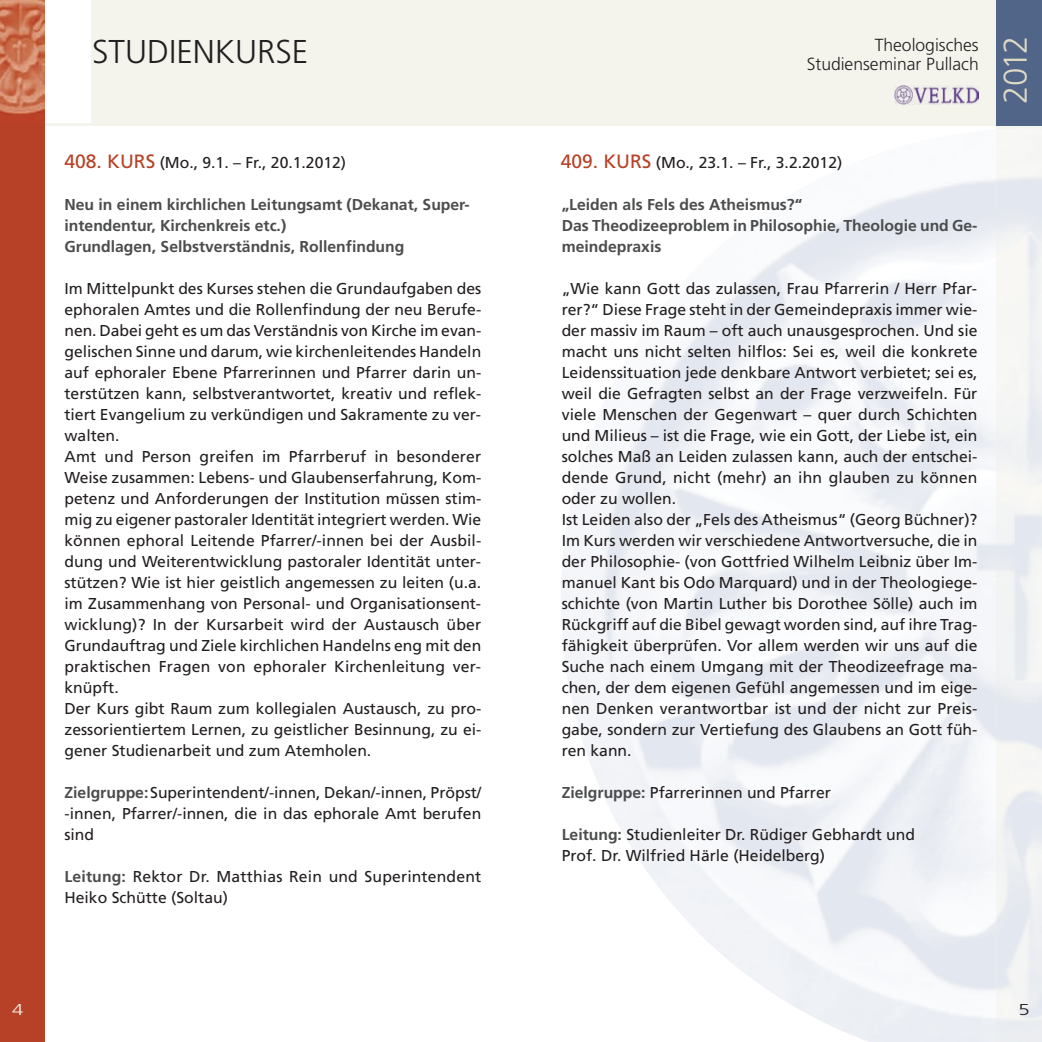
<style>
.page{position:relative;width:1042px;height:1042px;background:#fff}
.page>*{position:absolute;margin:0;border:0;box-sizing:border-box;transform-origin:0 0}
.t1{font:300 32.9px "Frutiger";color:#231f20}
.t2{font:300 32.9px "Frutiger";color:#dfdac4}
.t3{font:300 17.5px "Frutiger";color:#231f20}
.t4{font:15.75px/21px "Frutiger";color:#231f20}
.t5{font:700 15.75px/21px "Frutiger";color:#4b4c4d}
.t6{font:300 15.75px "Frutiger";color:#f4f3ec;scale:1.3 1}
.t7{font:300 15.75px "Frutiger";color:#231f20;scale:1.3 1}
.s1{font-size:19.25px;color:#b74126}
.s2{font-weight:700;color:#4b4c4d}
</style>
<div class="page">
<div style="left:0;top:0;width:1042px;height:126px;background:#f4f3ec"></div>
<div style="left:996px;top:0;width:46px;height:126px;background:#506588"></div>
<img style="left:895px;top:85px;width:83px;height:19px">
<div style="left:0;top:0;width:45px;height:1042px;background:#b74126"></div>
<img style="left:0;top:0;width:90px;height:122px">
<p class="t6" style="left:12px;top:1003px;width:10px">4</p>
<h1 class="t1" style="left:92px;top:38px;width:218px">STUDIENKURSE</h1>
<p class="t4" style="left:64px;top:153px;width:283px"><span class="s1">408. KURS</span> (Mo., 9.1. – Fr., 20.1.2012)</p>
<p class="t5" style="left:64px;top:195px;width:407px">Neu in einem kirchlichen Leitungsamt (Dekanat, Super&shy;intendentur, Kirchenkreis etc.)<br>Grundlagen, Selbstverständnis, Rollenfindung</p>
<p class="t4" style="left:64px;top:279px;width:418px">Im Mittelpunkt des Kurses stehen die Grundaufgaben des ephoralen Amtes und die Rollenfindung der neu Berufe&shy;nen. Dabei geht es um das Verständnis von Kirche im evan&shy;gelischen Sinne und darum, wie kirchenleitendes Handeln auf ephoraler Ebene Pfarrerinnen und Pfarrer darin un&shy;terstützen kann, selbstverantwortet, kreativ und reflek&shy;tiert Evangelium zu verkündigen und Sakramente zu ver&shy;walten.<br>Amt und Person greifen im Pfarrberuf in besonderer Weise zusammen: Lebens- und Glaubenserfahrung, Kom&shy;petenz und Anforderungen der Institution müssen stim&shy;mig zu eigener pastoraler Identität integriert werden. Wie können ephoral Leitende Pfarrer/-innen bei der Ausbil&shy;dung und Weiterentwicklung pastoraler Identität unter&shy;stützen? Wie ist hier geistlich angemessen zu leiten (u.a. im Zusammenhang von Personal- und Organisationsent&shy;wicklung)? In der Kursarbeit wird der Austausch über Grundauftrag und Ziele kirchlichen Handelns eng mit den praktischen Fragen von ephoraler Kirchenleitung ver&shy;knüpft.<br>Der Kurs gibt Raum zum kollegialen Austausch, zu pro&shy;zessorientiertem Lernen, zu geistlicher Besinnung, zu ei&shy;gener Studienarbeit und zum Atemholen.</p>
<p class="t4" style="left:64px;top:783px;width:418px;text-align:justify"><span class="s2">Zielgruppe:</span>Superintendent/-innen, Dekan/-innen, Pröpst/ -innen, Pfarrer/-innen, die in das ephorale Amt berufen sind</p>
<p class="t4" style="left:64px;top:867px;width:418px"><span class="s2">Leitung:</span> Rektor Dr. Matthias Rein und Superintendent<br>Heiko Schütte (Soltau)</p>
<p class="t3" style="left:875px;top:38px;width:105px">Theologisches</p>
<p class="t3" style="left:807px;top:57px;width:173px">Studienseminar Pullach</p>
<p class="t4" style="left:561px;top:153px;width:283px"><span class="s1">409. KURS</span> (Mo., 23.1. – Fr., 3.2.2012)</p>
<p class="t5" style="left:562px;top:195px;width:417px">„Leiden als Fels des Atheismus?“<br>Das Theodizeeproblem in Philosophie, Theologie und Ge&shy;meindepraxis</p>
<p class="t4" style="left:562px;top:279px;width:417px">„Wie kann Gott das zulassen, Frau Pfarrerin / Herr Pfar&shy;rer?“ Diese Frage steht in der Gemeindepraxis immer wie&shy;der massiv im Raum – oft auch unausgesprochen. Und sie macht uns nicht selten hilflos: Sei es, weil die konkrete Leidenssituation jede denkbare Antwort verbietet; sei es, weil die Gefragten selbst an der Frage verzweifeln. Für viele Menschen der Gegenwart – quer durch Schichten und Milieus – ist die Frage, wie ein Gott, der Liebe ist, ein solches Maß an Leiden zulassen kann, auch der entschei&shy;dende Grund, nicht (mehr) an ihn glauben zu können oder zu wollen.<br>Ist Leiden also der „Fels des Atheismus“ (Georg Büchner)?<br>Im Kurs werden wir verschiedene Antwortversuche, die in der Philosophie- (von Gottfried Wilhelm Leibniz über Im&shy;manuel Kant bis Odo Marquard) und in der Theologiege&shy;schichte (von Martin Luther bis Dorothee Sölle) auch im Rückgriff auf die Bibel gewagt worden sind, auf ihre Trag&shy;fähigkeit überprüfen. Vor allem werden wir uns auf die Suche nach einem Umgang mit der Theodizeefrage ma&shy;chen, der dem eigenen Gefühl angemessen und im eige&shy;nen Denken verantwortbar ist und der nicht zur Preis&shy;gabe, sondern zur Vertiefung des Glaubens an Gott füh&shy;ren kann.</p>
<p class="t4" style="left:562px;top:783px;width:271px"><span class="s2">Zielgruppe:</span> Pfarrerinnen und Pfarrer</p>
<p class="t4" style="left:562px;top:825px;width:355px"><span class="s2">Leitung:</span> Studienleiter Dr. Rüdiger Gebhardt und<br>Prof. Dr. Wilfried Härle (Heidelberg)</p>
<h1 class="t2" style="left:1002px;top:104px;width:70px;rotate:-90deg">2012</h1>
<p class="t7" style="left:1018px;top:1003px;width:10px">5</p>
</div>
